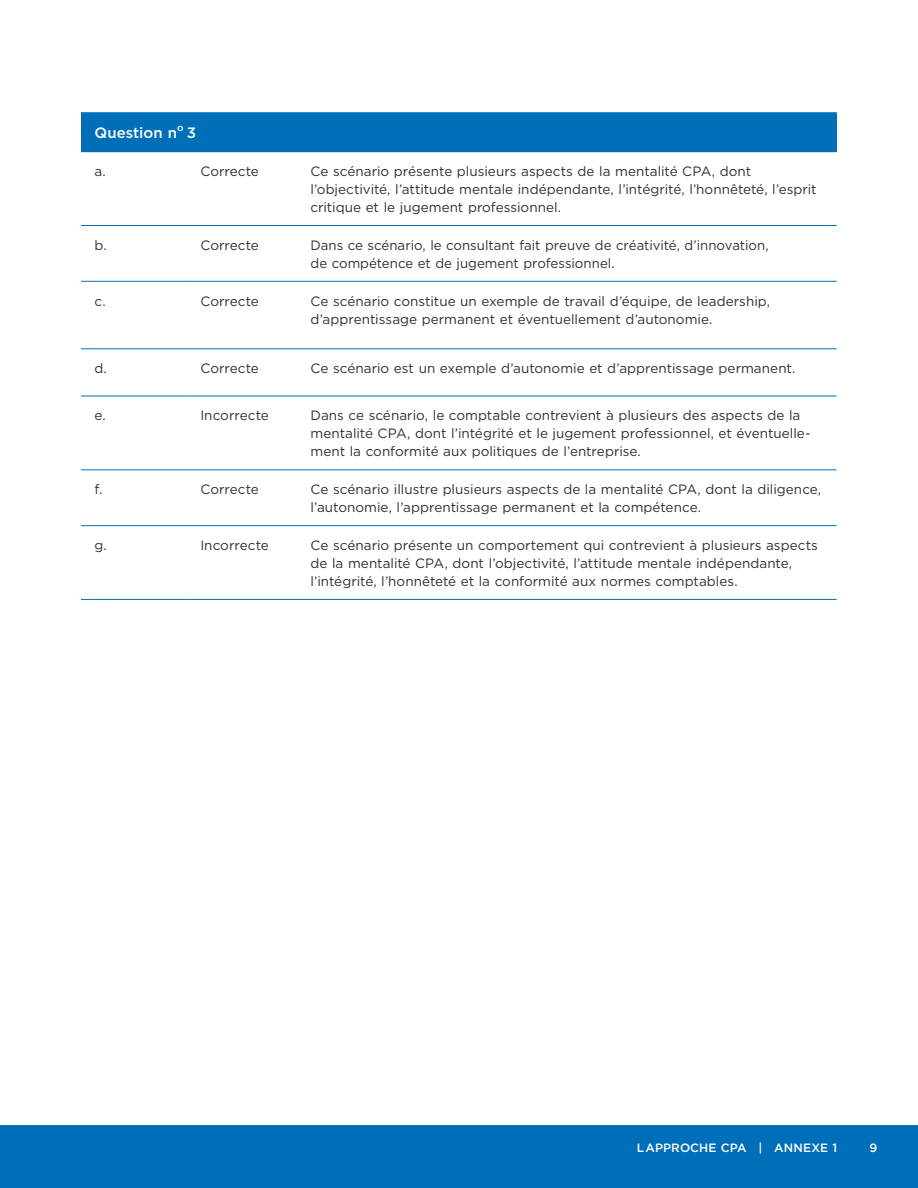
<style>
.page{position:relative;width:918px;height:1188px;background:#fff}
.page>*{position:absolute;margin:0;border:0;box-sizing:border-box;transform-origin:0 0}
.t1{font:500 15px "Gotham";color:#fff}
.t2{font:13.5px/18px "Gotham";color:#312f30}
.t3{font:500 12px "Gotham";letter-spacing:.01em;color:#fff}
.t4{font:500 9.75px "Gotham";color:#fff}
</style>
<div class="page">
<div style="left:0;top:1125px;width:918px;height:63px;background:#006fba"></div>
<hr style="left:81px;top:599px;width:106px;height:1px;background:#006fba">
<hr style="left:187px;top:599px;width:110px;height:1px;background:#006fba">
<hr style="left:297px;top:599px;width:540px;height:1px;background:#006fba">
<hr style="left:81px;top:525px;width:106px;height:1px;background:#006fba">
<hr style="left:187px;top:525px;width:110px;height:1px;background:#006fba">
<hr style="left:297px;top:525px;width:540px;height:1px;background:#006fba">
<hr style="left:81px;top:470px;width:106px;height:1px;background:#006fba">
<hr style="left:187px;top:470px;width:110px;height:1px;background:#006fba">
<hr style="left:297px;top:470px;width:540px;height:1px;background:#006fba">
<hr style="left:81px;top:396px;width:106px;height:1px;background:#006fba">
<hr style="left:187px;top:396px;width:110px;height:1px;background:#006fba">
<hr style="left:297px;top:396px;width:540px;height:1px;background:#006fba">
<hr style="left:81px;top:349px;width:106px;height:1px;background:#006fba">
<hr style="left:187px;top:349px;width:110px;height:1px;background:#006fba">
<hr style="left:297px;top:349px;width:540px;height:1px;background:#006fba">
<hr style="left:187px;top:281px;width:110px;height:1px;background:#006fba">
<hr style="left:297px;top:281px;width:540px;height:1px;background:#006fba">
<hr style="left:81px;top:281px;width:106px;height:1px;background:#006fba">
<hr style="left:187px;top:225px;width:110px;height:1px;background:#006fba">
<hr style="left:297px;top:225px;width:540px;height:1px;background:#006fba">
<hr style="left:81px;top:225px;width:106px;height:1px;background:#006fba">
<div style="left:81px;top:113px;width:756px;height:39px;background:#006fba"></div>
<hr style="left:81px;top:112px;width:106px;height:1px;background:#006fba">
<hr style="left:187px;top:112px;width:110px;height:1px;background:#006fba">
<hr style="left:297px;top:112px;width:540px;height:1px;background:#006fba">
<p class="t1" style="left:94px;top:123px;width:84px">QUESTION N</p>
<p class="t4" style="left:177px;top:121px;width:8px">O</p>
<p class="t1" style="left:187px;top:123px;width:11px">3</p>
<p class="t2" style="left:94px;top:162px;width:13px">a.</p>
<p class="t2" style="left:200px;top:162px;width:60px">Correcte</p>
<p class="t2" style="left:310px;top:162px;width:508px">Ce scénario présente plusieurs aspects de la mentalité CPA, dont l’objectivité, l’attitude mentale indépendante, l’intégrité, l’honnêteté, l’esprit critique et le jugement professionnel.</p>
<p class="t2" style="left:94px;top:236px;width:14px">b.</p>
<p class="t2" style="left:200px;top:236px;width:60px">Correcte</p>
<p class="t2" style="left:310px;top:236px;width:460px">Dans ce scénario, le consultant fait preuve de créativité, d’innovation, de compétence et de jugement professionnel.</p>
<p class="t2" style="left:94px;top:292px;width:13px">c.</p>
<p class="t2" style="left:200px;top:292px;width:60px">Correcte</p>
<p class="t2" style="left:310px;top:292px;width:461px">Ce scénario constitue un exemple de travail d’équipe, de leadership, d’apprentissage permanent et éventuellement d’autonomie.</p>
<p class="t2" style="left:94px;top:359px;width:14px">d.</p>
<p class="t2" style="left:200px;top:359px;width:60px">Correcte</p>
<p class="t2" style="left:310px;top:359px;width:486px">Ce scénario est un exemple d’autonomie et d’apprentissage permanent.</p>
<p class="t2" style="left:94px;top:406px;width:13px">e.</p>
<p class="t2" style="left:200px;top:406px;width:70px">Incorrecte</p>
<p class="t2" style="left:310px;top:406px;width:502px">Dans ce scénario, le comptable contrevient à plusieurs des aspects de la mentalité CPA, dont l’intégrité et le jugement professionnel, et éventuelle&shy;ment la conformité aux politiques de l’entreprise.</p>
<p class="t2" style="left:94px;top:480px;width:9px">f.</p>
<p class="t2" style="left:200px;top:480px;width:60px">Correcte</p>
<p class="t2" style="left:310px;top:480px;width:512px">Ce scénario illustre plusieurs aspects de la mentalité CPA, dont la diligence, l’autonomie, l’apprentissage permanent et la compétence.</p>
<p class="t2" style="left:94px;top:536px;width:14px">g.</p>
<p class="t2" style="left:200px;top:536px;width:70px">Incorrecte</p>
<p class="t2" style="left:310px;top:536px;width:509px">Ce scénario présente un comportement qui contrevient à plusieurs aspects de la mentalité CPA, dont l’objectivité, l’attitude mentale indépendante, l’intégrité, l’honnêteté et la conformité aux normes comptables.</p>
<p class="t3" style="left:637px;top:1140px;width:202px">LAPPROCHE CPA | ANNEXE 1</p>
<p class="t3" style="left:870px;top:1140px;width:9px">9</p>
</div>
